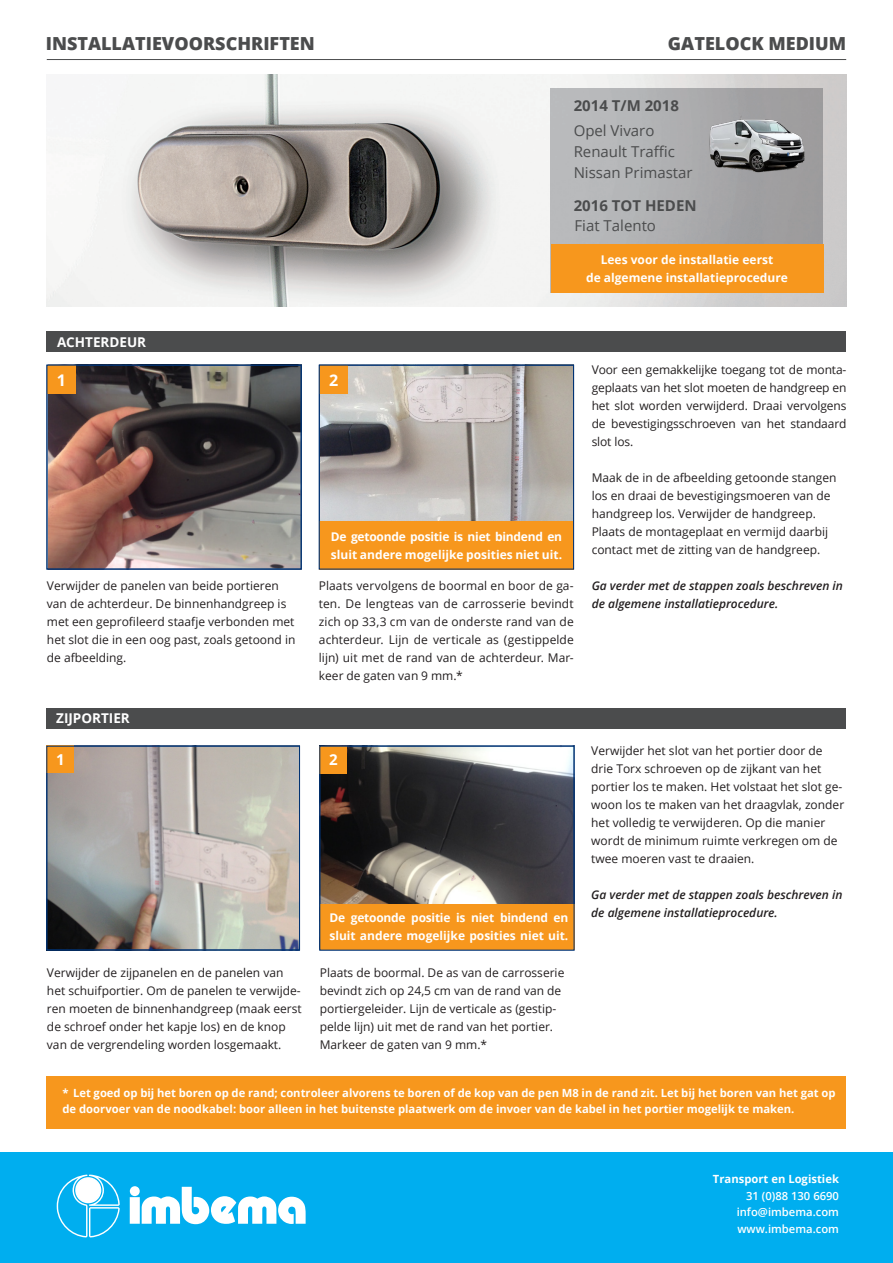
<style>
.page{position:relative;width:893px;height:1263px;background:#fff}
.page>*{position:absolute;margin:0;border:0;box-sizing:border-box;transform-origin:0 0}
.t1{font:800 18px "Open Sans";color:#4b4c4d}
.t2{font:700 16.05px "Open Sans";color:#fff}
.t3{font:15px "Open Sans";color:#4b4c4d}
.t4{font:700 15px "Open Sans";color:#4b4c4d}
.t5{font:700 15px "Open Sans";color:#fff}
.t6{font:700 13.5px "Open Sans";color:#fff}
.t7{font:12px/18px "Open Sans";color:#231f20}
.t8{font:700 12px/18px "Open Sans";color:#fff}
.t9{font:italic 600 12px/18px "Open Sans";color:#231f20}
.t10{font:700 11.25px/16.5px "Open Sans";color:#fff}
.t11{font:600 11.25px/16.5px "Open Sans";color:#fff;text-align:justify}
</style>
<div class="page">
<div style="left:0;top:1152px;width:893px;height:111px;background:#00aeef"></div>
<svg style="left:130px;top:1186px;width:176px;height:38px"></svg>
<svg style="left:57px;top:1174px;width:63px;height:63px"></svg>
<img style="left:47px;top:74px;width:799px;height:233px">
<div style="left:550px;top:88px;width:273px;height:205px;background:linear-gradient(to right,#bdbfc1,#99989a)"></div>
<div style="left:47px;top:332px;width:799px;height:20px;background:#4b4c4d"></div>
<img style="left:49px;top:367px;width:250px;height:200px">
<img style="left:321px;top:367px;width:251px;height:154px">
<div style="left:319px;top:521px;width:255px;height:48px;background:#f7971d"></div>
<div style="left:47px;top:365px;width:29px;height:29px;background:#f7971d"></div>
<div style="left:319px;top:365px;width:29px;height:29px;background:#f7971d"></div>
<div style="left:551px;top:244px;width:272px;height:49px;background:#f7971d"></div>
<hr style="left:47px;top:59px;width:799px;height:1px;background:#4b4c4d">
<div style="left:47px;top:1076px;width:799px;height:53px;background:#f7971d"></div>
<div style="left:47px;top:708px;width:799px;height:20px;background:#4b4c4d"></div>
<img style="left:49px;top:748px;width:249px;height:200px">
<div style="left:47px;top:746px;width:27px;height:27px;background:#f7971d"></div>
<img style="left:322px;top:748px;width:250px;height:157px">
<div style="left:320px;top:746px;width:27px;height:27px;background:#f7971d"></div>
<div style="left:320px;top:905px;width:255px;height:45px;background:#f7971d"></div>
<img style="left:701px;top:110px;width:116px;height:75px">
<div style="left:47px;top:365px;width:254px;height:204px;border:1px solid #013374"></div>
<div style="left:319px;top:365px;width:255px;height:204px;border:1px solid #013374"></div>
<div style="left:47px;top:746px;width:253px;height:204px;border:1px solid #013374"></div>
<div style="left:320px;top:746px;width:254px;height:204px;border:1px solid #013374"></div>
<p class="t1" style="left:46px;top:30px;width:271px">INSTALLATIEVOORSCHRIFTEN</p>
<p class="t1" style="left:668px;top:30px;width:180px">GATELOCK MEDIUM</p>
<p class="t4" style="left:574px;top:95px;width:107px">2014 T/M 2018</p>
<p class="t3" style="left:574px;top:120px;width:82px">Opel Vivaro</p>
<p class="t3" style="left:574px;top:141px;width:103px">Renault Traffic</p>
<p class="t3" style="left:574px;top:162px;width:121px">Nissan Primastar</p>
<p class="t4" style="left:574px;top:195px;width:124px">2016 TOT HEDEN</p>
<p class="t3" style="left:574px;top:215px;width:83px">Fiat Talento</p>
<p class="t8" style="left:586px;top:251px;width:203px;text-align:center">Lees voor de installatie eerst<br>de algemene installatieprocedure</p>
<p class="t6" style="left:57px;top:333px;width:91px">ACHTERDEUR</p>
<p class="t2" style="left:57px;top:369px;width:11px">1</p>
<p class="t2" style="left:329px;top:369px;width:11px">2</p>
<p class="t7" style="left:47px;top:576px;width:250px">Verwijder de panelen van beide portieren van de achterdeur. De binnenhandgreep is met een geprofileerd staafje verbonden met het slot die in een oog past, zoals getoond in de afbeelding.</p>
<p class="t8" style="left:331px;top:527px;width:233px">De getoonde positie is niet bindend en sluit andere mogelijke posities niet uit.</p>
<p class="t7" style="left:319px;top:576px;width:256px;text-align:justify">Plaats vervolgens de boormal en boor de ga&shy;ten. De lengteas van de carrosserie bevindt zich op 33,3 cm van de onderste rand van de achterdeur. Lijn de verticale as (gestippelde lijn) uit met de rand van de achterdeur. Mar&shy;keer de gaten van 9 mm.*</p>
<p class="t6" style="left:56px;top:709px;width:75px">ZIJPORTIER</p>
<p class="t5" style="left:56px;top:749px;width:10px">1</p>
<p class="t5" style="left:329px;top:749px;width:10px">2</p>
<p class="t8" style="left:329px;top:908px;width:240px">De getoonde positie is niet bindend en sluit andere mogelijke posities niet uit.</p>
<p class="t7" style="left:47px;top:963px;width:256px">Verwijder de zijpanelen en de panelen van het schuifportier. Om de panelen te verwijde&shy;ren moeten de binnenhandgreep (maak eerst de schroef onder het kapje los) en de knop van de vergrendeling worden losgemaakt.</p>
<p class="t7" style="left:320px;top:963px;width:246px">Plaats de boormal. De as van de carrosserie bevindt zich op 24,5 cm van de rand van de portiergeleider. Lijn de verticale as (gestip&shy;pelde lijn) uit met de rand van het portier.<br>Markeer de gaten van 9 mm.*</p>
<p class="t7" style="left:592px;top:360px;width:256px;text-align:justify">Voor een gemakkelijke toegang tot de monta&shy;geplaats van het slot moeten de handgreep en het slot worden verwijderd. Draai vervolgens de bevestigingsschroeven van het standaard slot los.</p>
<p class="t7" style="left:592px;top:468px;width:246px">Maak de in de afbeelding getoonde stangen los en draai de bevestigingsmoeren van de handgreep los. Verwijder de handgreep.<br>Plaats de montageplaat en vermijd daarbij contact met de zitting van de handgreep.</p>
<p class="t9" style="left:592px;top:576px;width:253px">Ga verder met de stappen zoals beschreven in de algemene installatieprocedure.</p>
<p class="t7" style="left:591px;top:741px;width:254px">Verwijder het slot van het portier door de drie Torx schroeven op de zijkant van het portier los te maken. Het volstaat het slot ge&shy;woon los te maken van het draagvlak, zonder het volledig te verwijderen. Op die manier wordt de minimum ruimte verkregen om de twee moeren vast te draaien.</p>
<p class="t9" style="left:591px;top:885px;width:253px">Ga verder met de stappen zoals beschreven in de algemene installatieprocedure.</p>
<p class="t10" style="left:63px;top:1084px;width:775px">* Let goed op bij het boren op de rand; controleer alvorens te boren of de kop van de pen M8 in de rand zit. Let bij het boren van het gat op de doorvoer van de noodkabel: boor alleen in het buitenste plaatwerk om de invoer van de kabel in het portier mogelijk te maken.</p>
<p class="t10" style="left:713px;top:1170px;width:127px">Transport en Logistiek</p>
<p class="t11" style="left:737px;top:1187px;width:104px;text-indent:9px">31 (0)88 130 6690 info@imbema.com www.imbema.com</p>
</div>
